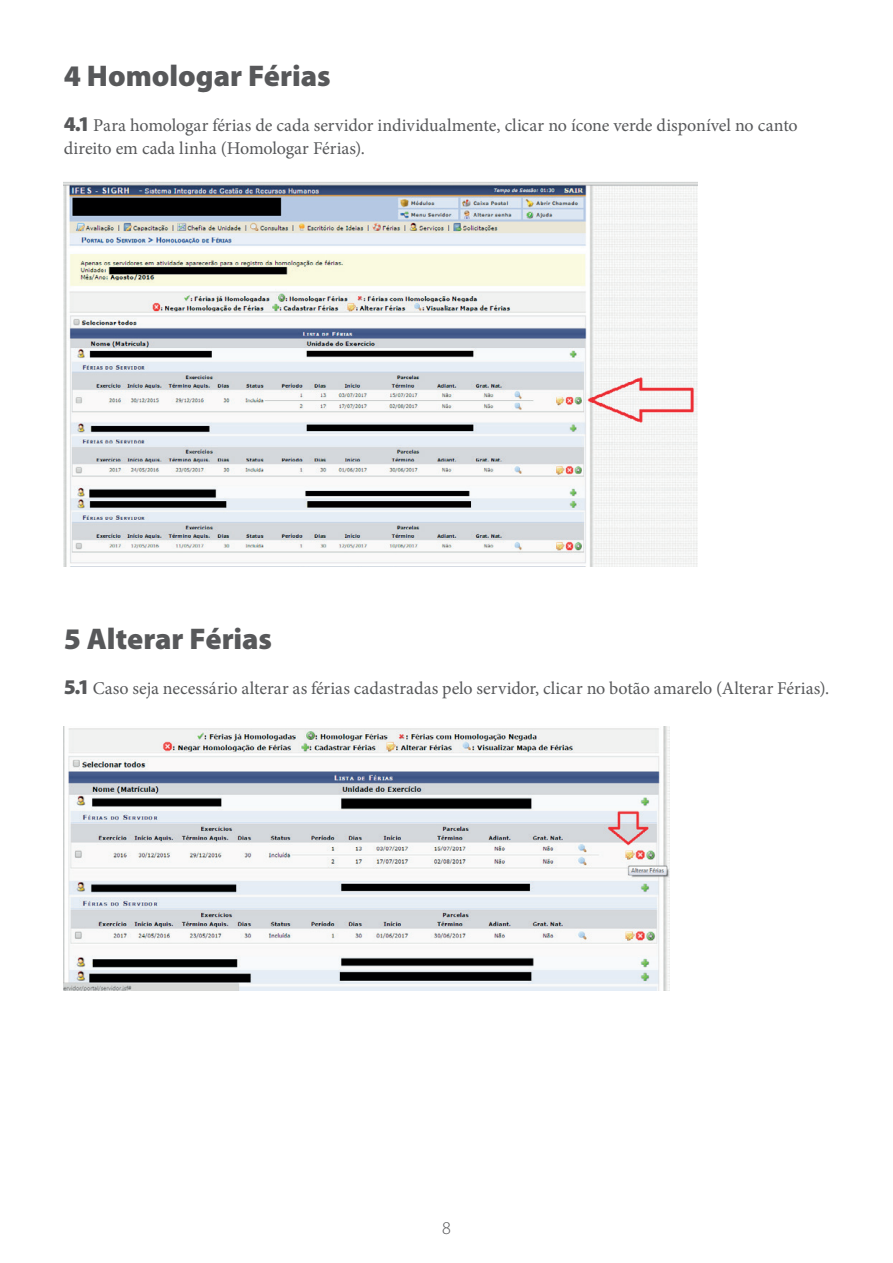
<style>
.page{position:relative;width:893px;height:1263px;background:#fff}
.page>*{position:absolute;margin:0;border:0;box-sizing:border-box;transform-origin:0 0}
.t1{font:900 30px "Myriad Pro";color:#57585a}
.t2{font:18px/22.5px "Minion Pro";letter-spacing:-.005em;color:#57585a}
.t3{font:300 18px "Myriad Pro";color:#57585a}
.s1{font-family:"Myriad Pro";font-weight:900;font-size:21px}
</style>
<div class="page">
<img style="left:64px;top:182px;width:633px;height:384px">
<img style="left:64px;top:726px;width:605px;height:264px">
<h1 class="t1" style="left:64px;top:59px;width:268px">4 Homologar Férias</h1>
<p class="t2" style="left:64px;top:114px;width:735px"><span class="s1">4.1</span> Para homologar férias de cada servidor individualmente, clicar no ícone verde disponível no canto direito em cada linha (Homologar Férias).</p>
<h1 class="t1" style="left:64px;top:622px;width:210px">5 Alterar Férias</h1>
<p class="t2" style="left:64px;top:677px;width:767px"><span class="s1">5.1</span> Caso seja necessário alterar as férias cadastradas pelo servidor, clicar no botão amarelo (Alterar Férias).</p>
<p class="t3" style="left:442px;top:1218px;width:10px">8</p>
</div>
